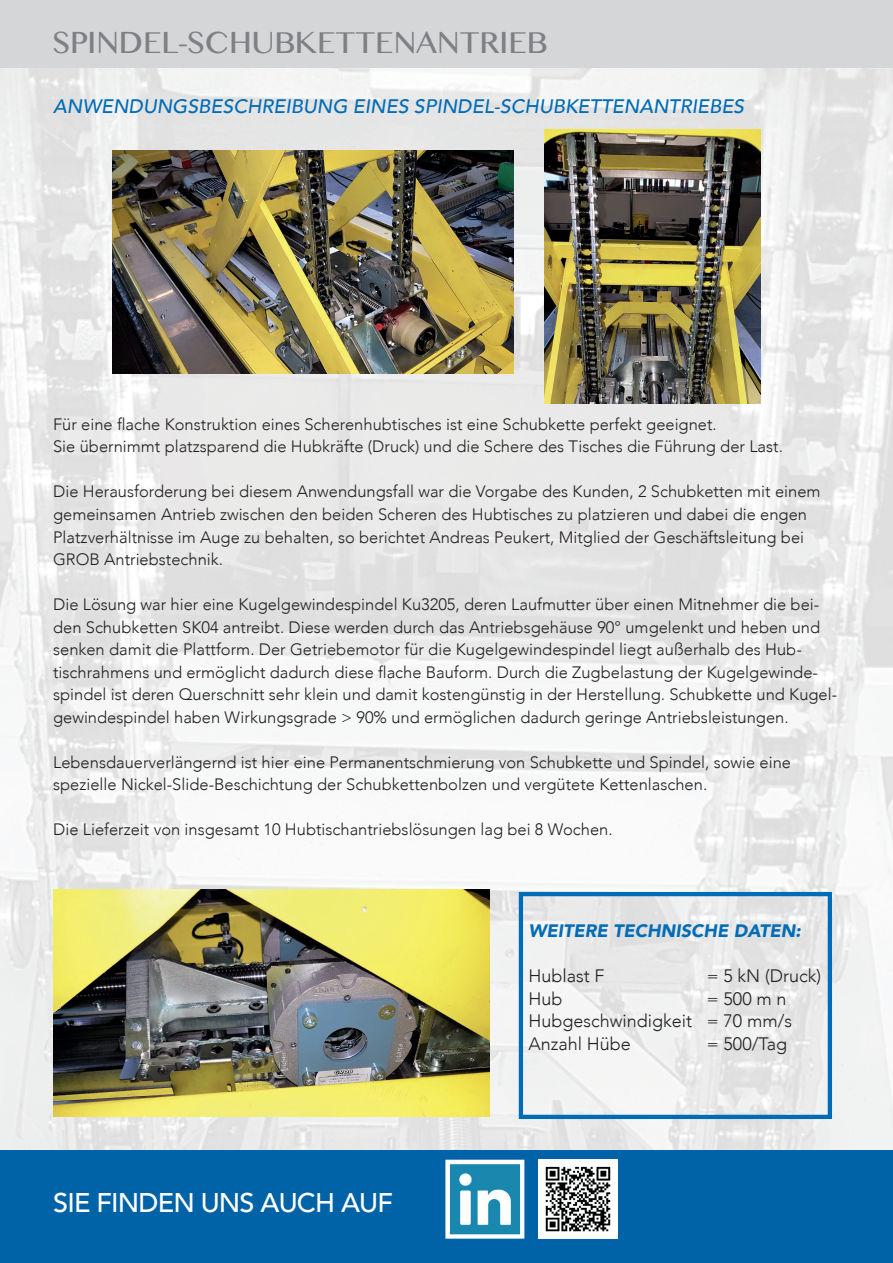
<style>
.page{position:relative;width:893px;height:1263px;background:#fff}
.page>*{position:absolute;margin:0;border:0;box-sizing:border-box;transform-origin:0 0}
.t1{font:27px "Bangla MN";color:#7e8083}
.t2{font:500 27px "Avenir";letter-spacing:-.03em;color:#fff}
.t3{font:italic 500 19.5px "Avenir";color:#006cb7}
.t4{font:300 18px/22.5px "Avenir";color:#231f20}
.t5{font:italic 900 18px "Avenir";color:#006cb7}
.t6{font:300 16.5px/22.5px "Avenir";color:#231f20}
</style>
<div class="page">
<div style="left:0;top:0;width:893px;height:68px;background:#d5d6d8"></div>
<img style="left:0;top:68px;width:893px;height:1082px">
<img style="left:544px;top:130px;width:217px;height:273px">
<img style="left:53px;top:890px;width:437px;height:226px">
<img style="left:113px;top:151px;width:400px;height:222px">
<div style="left:519px;top:892px;width:313px;height:227px;border:4px solid #006cb7"></div>
<div style="left:0;top:1150px;width:893px;height:113px;background:#0062a7"></div>
<svg style="left:445px;top:1160px;width:79px;height:78px"></svg>
<img style="left:451px;top:1165px;width:68px;height:68px">
<div style="left:447px;top:1161px;width:76px;height:76px;border:3px solid #fff"></div>
<img style="left:539px;top:1160px;width:79px;height:78px">
<h1 class="t1" style="left:53px;top:22px;width:495px">SPINDEL-SCHUBKETTENANTRIEB</h1>
<p class="t3" style="left:53px;top:95px;width:692px">ANWENDUNGSBESCHREIBUNG EINES SPINDEL-SCHUBKETTENANTRIEBES</p>
<p class="t6" style="left:53px;top:413px;width:731px">Für eine flache Konstruktion eines Scherenhubtisches ist eine Schubkette perfekt geeignet.<br>Sie übernimmt platzsparend die Hubkräfte (Druck) und die Schere des Tisches die Führung der Last.</p>
<p class="t6" style="left:53px;top:481px;width:769px">Die Herausforderung bei diesem Anwendungsfall war die Vorgabe des Kunden, 2 Schubketten mit einem gemeinsamen Antrieb zwischen den beiden Scheren des Hubtisches zu platzieren und dabei die engen Platzverhältnisse im Auge zu behalten, so berichtet Andreas Peukert, Mitglied der Geschäftsleitung bei GROB Antriebstechnik.</p>
<p class="t6" style="left:53px;top:593px;width:786px">Die Lösung war hier eine Kugelgewindespindel Ku3205, deren Laufmutter über einen Mitnehmer die bei&shy;den Schubketten SK04 antreibt. Diese werden durch das Antriebsgehäuse 90° umgelenkt und heben und senken damit die Plattform. Der Getriebemotor für die Kugelgewindespindel liegt außerhalb des Hub&shy;tischrahmens und ermöglicht dadurch diese flache Bauform. Durch die Zugbelastung der Kugelgewinde&shy;spindel ist deren Querschnitt sehr klein und damit kostengünstig in der Herstellung. Schubkette und Kugel&shy;gewindespindel haben Wirkungsgrade &gt; 90% und ermöglichen dadurch geringe Antriebsleistungen.</p>
<p class="t6" style="left:53px;top:751px;width:739px">Lebensdauerverlängernd ist hier eine Permanentschmierung von Schubkette und Spindel, sowie eine spezielle Nickel-Slide-Beschichtung der Schubkettenbolzen und vergütete Kettenlaschen.</p>
<p class="t6" style="left:53px;top:818px;width:561px">Die Lieferzeit von insgesamt 10 Hubtischantriebslösungen lag bei 8 Wochen.</p>
<h1 class="t2" style="left:53px;top:1179px;width:341px">SIE FINDEN UNS AUCH AUF</h1>
<p class="t5" style="left:528px;top:916px;width:274px">WEITERE TECHNISCHE DATEN:</p>
<p class="t4" style="left:528px;top:965px;width:78px">Hublast F</p>
<p class="t4" style="left:707px;top:965px;width:116px">= 5 kN (Druck)</p>
<p class="t4" style="left:528px;top:987px;width:36px">Hub</p>
<p class="t4" style="left:528px;top:987px;width:265px;text-indent:179px">= 500 m n<br>Hubgeschwindigkeit = 70 mm/s<br>Anzahl Hübe</p>
<p class="t4" style="left:707px;top:1032px;width:82px">= 500/Tag</p>
</div>
